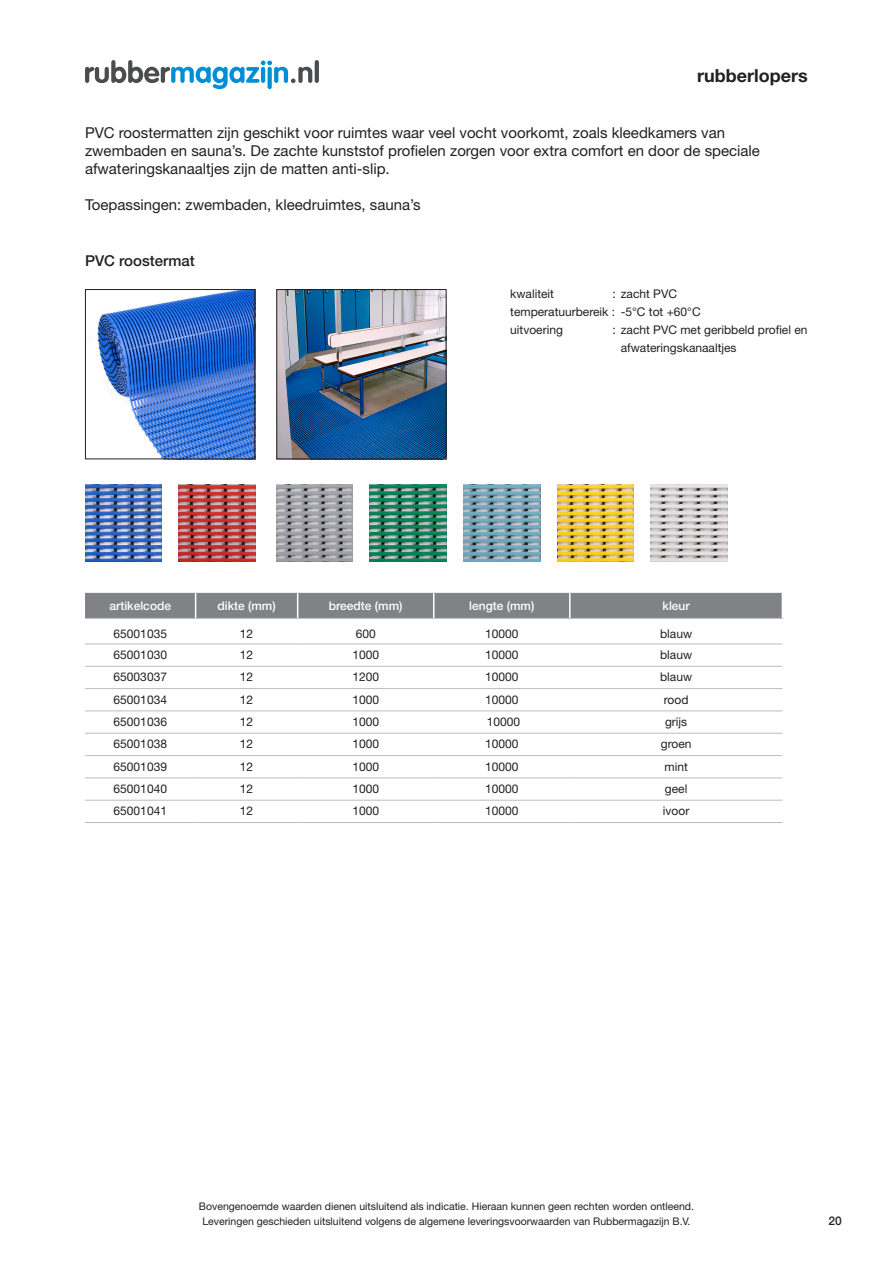
<style>
.page{position:relative;width:893px;height:1263px;background:#fff}
.page>*{position:absolute;margin:0;border:0;box-sizing:border-box;transform-origin:0 0}
.Gen-condition{font:700 18px "Helvetica Neue LT Std";color:#231f20}
.Gen-condition-2{font:15px/18px "Helvetica Neue LT Std";color:#231f20}
.t1{font:500 15px "Helvetica Neue LT Std";color:#231f20}
.t2{font:12px "Helvetica Neue LT Std";color:#231f20}
.t3{font:500 12px "Helvetica Neue LT Std";color:#fff}
.t4{font:500 12px "Helvetica Neue LT Std";color:#231f20}
.t5{font:10.5px/15px "Helvetica Neue LT Std";color:#231f20;text-align:center}
</style>
<div class="page">
<svg style="left:85px;top:60px;width:227px;height:29px"></svg>
<hr style="left:315px;top:60px;width:4px;height:23px;background:#4b4c4d;border-radius:2px">
<img style="left:278px;top:291px;width:166px;height:166px">
<div style="left:276px;top:289px;width:170px;height:170px;border:1px solid #231f20"></div>
<img style="left:97px;top:291px;width:156px;height:166px">
<div style="left:85px;top:289px;width:170px;height:170px;border:1px solid #231f20"></div>
<div style="left:85px;top:593px;width:697px;height:25px;background:#808285"></div>
<hr style="left:85px;top:618px;width:111px;height:1px;background:#bcbdc0">
<hr style="left:196px;top:618px;width:102px;height:1px;background:#bcbdc0">
<hr style="left:298px;top:618px;width:136px;height:1px;background:#bcbdc0">
<hr style="left:434px;top:618px;width:136px;height:1px;background:#bcbdc0">
<hr style="left:570px;top:618px;width:213px;height:1px;background:#bcbdc0">
<hr style="left:85px;top:643px;width:111px;height:1px;background:#bcbdc0">
<hr style="left:196px;top:643px;width:102px;height:1px;background:#bcbdc0">
<hr style="left:298px;top:643px;width:136px;height:1px;background:#bcbdc0">
<hr style="left:434px;top:643px;width:136px;height:1px;background:#bcbdc0">
<hr style="left:570px;top:643px;width:212px;height:1px;background:#bcbdc0">
<hr style="left:85px;top:666px;width:111px;height:1px;background:#bcbdc0">
<hr style="left:196px;top:666px;width:102px;height:1px;background:#bcbdc0">
<hr style="left:298px;top:666px;width:136px;height:1px;background:#bcbdc0">
<hr style="left:434px;top:666px;width:136px;height:1px;background:#bcbdc0">
<hr style="left:570px;top:666px;width:212px;height:1px;background:#bcbdc0">
<hr style="left:85px;top:688px;width:111px;height:1px;background:#bcbdc0">
<hr style="left:196px;top:688px;width:102px;height:1px;background:#bcbdc0">
<hr style="left:298px;top:688px;width:136px;height:1px;background:#bcbdc0">
<hr style="left:434px;top:688px;width:136px;height:1px;background:#bcbdc0">
<hr style="left:570px;top:688px;width:212px;height:1px;background:#bcbdc0">
<hr style="left:85px;top:710px;width:111px;height:1px;background:#bcbdc0">
<hr style="left:196px;top:710px;width:102px;height:1px;background:#bcbdc0">
<hr style="left:298px;top:710px;width:136px;height:1px;background:#bcbdc0">
<hr style="left:434px;top:710px;width:136px;height:1px;background:#bcbdc0">
<hr style="left:570px;top:710px;width:212px;height:1px;background:#bcbdc0">
<hr style="left:85px;top:733px;width:111px;height:1px;background:#bcbdc0">
<hr style="left:196px;top:733px;width:102px;height:1px;background:#bcbdc0">
<hr style="left:298px;top:733px;width:136px;height:1px;background:#bcbdc0">
<hr style="left:434px;top:733px;width:136px;height:1px;background:#bcbdc0">
<hr style="left:570px;top:733px;width:212px;height:1px;background:#bcbdc0">
<hr style="left:85px;top:755px;width:111px;height:1px;background:#bcbdc0">
<hr style="left:196px;top:755px;width:102px;height:1px;background:#bcbdc0">
<hr style="left:298px;top:755px;width:136px;height:1px;background:#bcbdc0">
<hr style="left:434px;top:755px;width:136px;height:1px;background:#bcbdc0">
<hr style="left:570px;top:755px;width:212px;height:1px;background:#bcbdc0">
<hr style="left:85px;top:777px;width:111px;height:1px;background:#bcbdc0">
<hr style="left:196px;top:777px;width:102px;height:1px;background:#bcbdc0">
<hr style="left:298px;top:777px;width:136px;height:1px;background:#bcbdc0">
<hr style="left:434px;top:777px;width:136px;height:1px;background:#bcbdc0">
<hr style="left:570px;top:777px;width:212px;height:1px;background:#bcbdc0">
<hr style="left:85px;top:800px;width:111px;height:1px;background:#bcbdc0">
<hr style="left:196px;top:800px;width:102px;height:1px;background:#bcbdc0">
<hr style="left:298px;top:800px;width:136px;height:1px;background:#bcbdc0">
<hr style="left:434px;top:800px;width:136px;height:1px;background:#bcbdc0">
<hr style="left:570px;top:800px;width:212px;height:1px;background:#bcbdc0">
<hr style="left:85px;top:822px;width:111px;height:1px;background:#bcbdc0">
<hr style="left:196px;top:822px;width:102px;height:1px;background:#bcbdc0">
<hr style="left:298px;top:822px;width:136px;height:1px;background:#bcbdc0">
<hr style="left:434px;top:822px;width:136px;height:1px;background:#bcbdc0">
<hr style="left:570px;top:822px;width:212px;height:1px;background:#bcbdc0">
<img style="left:85px;top:485px;width:77px;height:76px">
<img style="left:179px;top:485px;width:76px;height:76px">
<img style="left:276px;top:485px;width:77px;height:76px">
<img style="left:463px;top:485px;width:77px;height:76px">
<img style="left:370px;top:485px;width:76px;height:76px">
<img style="left:557px;top:485px;width:77px;height:76px">
<img style="left:651px;top:485px;width:76px;height:76px">
<p class="Gen-condition" style="left:697px;top:65px;width:112px">rubberlopers</p>
<p class="Gen-condition-2" style="left:85px;top:124px;width:676px">PVC roostermatten zijn geschikt voor ruimtes waar veel vocht voorkomt, zoals kleedkamers van zwembaden en sauna’s. De zachte kunststof profielen zorgen voor extra comfort en door de speciale afwateringskanaaltjes zijn de matten anti-slip.</p>
<p class="Gen-condition-2" style="left:85px;top:196px;width:337px">Toepassingen: zwembaden, kleedruimtes, sauna’s</p>
<p class="t1" style="left:85px;top:252px;width:111px">PVC roostermat</p>
<p class="t2" style="left:510px;top:286px;width:45px">kwaliteit</p>
<p class="t2" style="left:612px;top:286px;width:66px">: zacht PVC</p>
<p class="t2" style="left:510px;top:304px;width:192px">temperatuurbereik : -5°C tot +60°C</p>
<p class="t2" style="left:510px;top:322px;width:54px">uitvoering</p>
<p class="t2" style="left:612px;top:322px;width:197px">: zacht PVC met geribbeld profiel en</p>
<p class="t2" style="left:621px;top:340px;width:117px">afwateringskanaaltjes</p>
<p class="t3" style="left:110px;top:598px;width:63px">artikelcode</p>
<p class="t3" style="left:218px;top:598px;width:60px">dikte (mm)</p>
<p class="t3" style="left:329px;top:598px;width:75px">breedte (mm)</p>
<p class="t3" style="left:469px;top:598px;width:67px">lengte (mm)</p>
<p class="t3" style="left:663px;top:598px;width:29px">kleur</p>
<p class="t2" style="left:114px;top:626px;width:55px">65001035</p>
<p class="t2" style="left:240px;top:626px;width:15px">12</p>
<p class="t2" style="left:356px;top:626px;width:22px">600</p>
<p class="t2" style="left:485px;top:626px;width:35px">10000</p>
<p class="t2" style="left:660px;top:626px;width:33px">blauw</p>
<p class="t2" style="left:114px;top:647px;width:55px">65001030</p>
<p class="t2" style="left:240px;top:647px;width:15px">12</p>
<p class="t2" style="left:352px;top:647px;width:28px">1000</p>
<p class="t2" style="left:485px;top:647px;width:35px">10000</p>
<p class="t2" style="left:660px;top:647px;width:33px">blauw</p>
<p class="t2" style="left:114px;top:670px;width:55px">65003037</p>
<p class="t2" style="left:240px;top:670px;width:15px">12</p>
<p class="t2" style="left:352px;top:670px;width:28px">1200</p>
<p class="t2" style="left:485px;top:670px;width:35px">10000</p>
<p class="t2" style="left:660px;top:670px;width:33px">blauw</p>
<p class="t2" style="left:114px;top:692px;width:55px">65001034</p>
<p class="t2" style="left:240px;top:692px;width:15px">12</p>
<p class="t2" style="left:352px;top:692px;width:28px">1000</p>
<p class="t2" style="left:485px;top:692px;width:35px">10000</p>
<p class="t2" style="left:664px;top:692px;width:26px">rood</p>
<p class="t2" style="left:114px;top:714px;width:55px">65001036</p>
<p class="t2" style="left:240px;top:714px;width:15px">12</p>
<p class="t2" style="left:352px;top:714px;width:28px">1000</p>
<p class="t2" style="left:487px;top:714px;width:35px">10000</p>
<p class="t2" style="left:665px;top:714px;width:24px">grijs</p>
<p class="t2" style="left:114px;top:737px;width:55px">65001038</p>
<p class="t2" style="left:240px;top:737px;width:15px">12</p>
<p class="t2" style="left:352px;top:737px;width:28px">1000</p>
<p class="t2" style="left:485px;top:737px;width:35px">10000</p>
<p class="t2" style="left:661px;top:737px;width:32px">groen</p>
<p class="t2" style="left:114px;top:759px;width:55px">65001039</p>
<p class="t2" style="left:240px;top:759px;width:15px">12</p>
<p class="t2" style="left:352px;top:759px;width:28px">1000</p>
<p class="t2" style="left:485px;top:759px;width:35px">10000</p>
<p class="t2" style="left:664px;top:759px;width:25px">mint</p>
<p class="t2" style="left:114px;top:781px;width:55px">65001040</p>
<p class="t2" style="left:240px;top:781px;width:15px">12</p>
<p class="t2" style="left:352px;top:781px;width:28px">1000</p>
<p class="t2" style="left:485px;top:781px;width:35px">10000</p>
<p class="t2" style="left:665px;top:781px;width:24px">geel</p>
<p class="t2" style="left:114px;top:804px;width:55px">65001041</p>
<p class="t2" style="left:240px;top:804px;width:15px">12</p>
<p class="t2" style="left:352px;top:804px;width:28px">1000</p>
<p class="t2" style="left:485px;top:804px;width:35px">10000</p>
<p class="t2" style="left:663px;top:804px;width:28px">ivoor</p>
<p class="t5" style="left:199px;top:1198px;width:497px">Bovengenoemde waarden dienen uitsluitend als indicatie. Hieraan kunnen geen rechten worden ontleend.<br>Leveringen geschieden uitsluitend volgens de algemene leveringsvoorwaarden van Rubbermagazijn B.V.</p>
<p class="t4" style="left:829px;top:1213px;width:15px">20</p>
</div>
